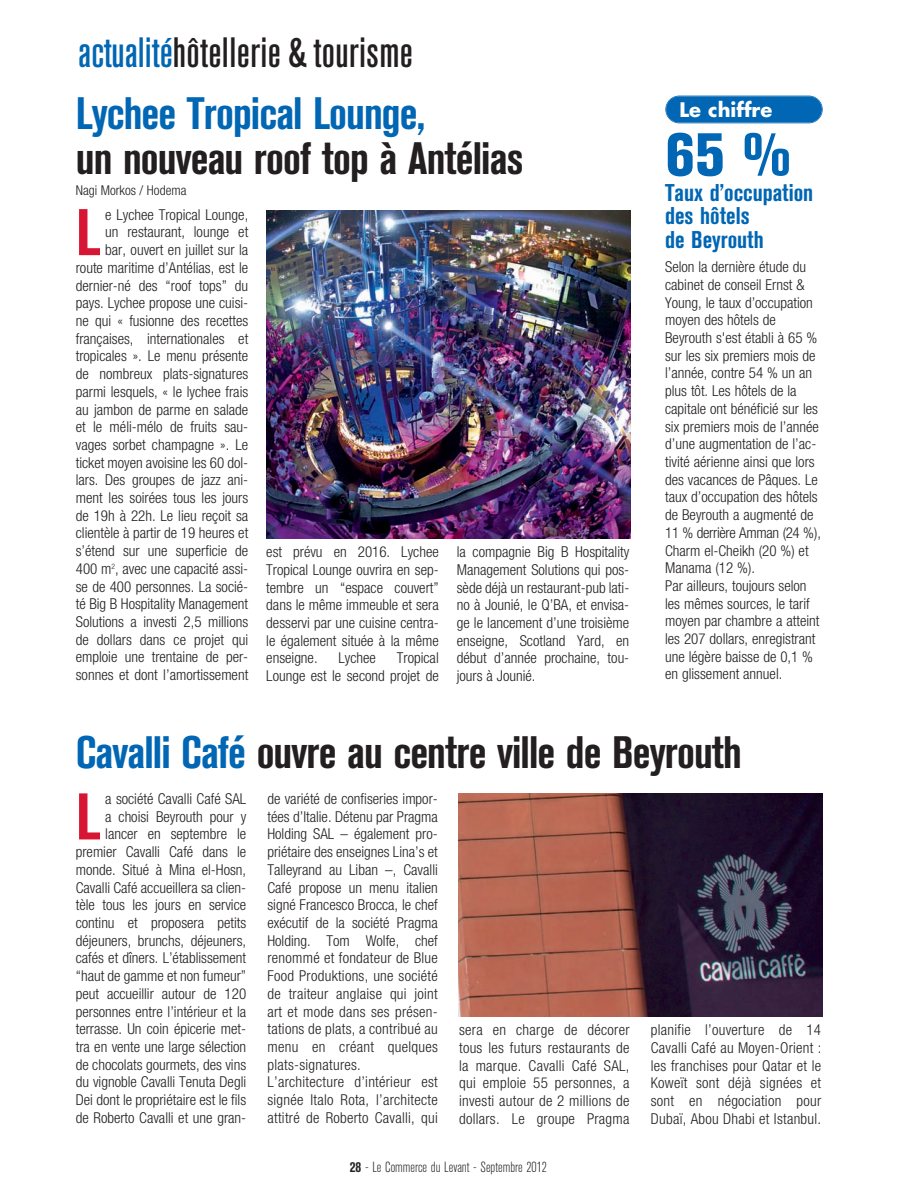
<style>
.page{position:relative;width:897px;height:1195px;background:#fff}
.page>*{position:absolute;margin:0;border:0;box-sizing:border-box;transform-origin:0 0}
.t1{font:700 condensed 65.25px "Akzidenz Grotesk BE";color:#d71634}
.t2{font:800 condensed 60px "Akzidenz Grotesk BE";color:#0166b3}
.t3{font:700 condensed 45px "Akzidenz Grotesk BE";letter-spacing:-.02em;color:#231f20}
.t4{font:700 condensed 45px "Akzidenz Grotesk BE";letter-spacing:-.02em;color:#0166b3}
.t5{font:500 condensed 42px "Akzidenz Grotesk BE";letter-spacing:.01em;color:#231f20}
.t6{font:700 condensed 24px/23.2px "Akzidenz Grotesk BE";color:#0166b3}
.t7{font:700 19.5px "Futura";color:#fff}
.t8{font:300 condensed 15px/17.7px "Helvetica Neue";color:#231f20;text-align:justify}
.t9{font:300 condensed 15px/17.7px "Helvetica Neue";letter-spacing:.02em;color:#231f20}
.t10{font:300 condensed 14.55px "Akzidenz Grotesk BE";color:#231f20}
.t11{font:300 condensed 13.5px "Helvetica Neue";color:#231f20}
.s1{color:#0166b3}
.s2{font-weight:700}
</style>
<div class="page">
<div style="left:666px;top:96px;width:156px;height:27px;background:#0166b3;border-radius:13px"></div>
<div style="left:665px;top:96px;width:158px;height:27px;border:2px solid #0166b3;border-radius:14px"></div>
<img style="left:458px;top:794px;width:365px;height:223px">
<img style="left:266px;top:210px;width:365px;height:329px">
<h3 class="t5" style="left:78px;top:37px;width:336px"><span class="s1">actualité</span>hôtellerie &amp; tourisme</h3>
<h3 class="t4" style="left:76px;top:97px;width:351px">Lychee Tropical Lounge,</h3>
<h3 class="t3" style="left:76px;top:142px;width:449px">un nouveau roof top à Antélias</h3>
<p class="t11" style="left:76px;top:186px;width:112px">Nagi Morkos / Hodema</p>
<p class="t8" style="left:76px;top:207px;width:174px;text-align:right">e Lychee Tropical Lounge,<br>un restaurant, lounge et<br>bar, ouvert en juillet sur la route maritime d’Antélias, est le dernier-né des “roof tops” du pays. Lychee propose une cuisi&shy;ne qui « fusionne des recettes françaises, internationales et tropicales ». Le menu présente de nombreux plats-signatures parmi lesquels, « le lychee frais au jambon de parme en salade et le méli-mélo de fruits sau&shy;vages sorbet champagne ». Le ticket moyen avoisine les 60 dol&shy;lars. Des groupes de jazz ani&shy;ment les soirées tous les jours de 19h à 22h. Le lieu reçoit sa clientèle à partir de 19 heures et s’étend sur une superficie de<br>400 m<sup>2</sup>, avec une capacité assi&shy;se de 400 personnes. La socié&shy;té Big B Hospitality Management<br>Solutions a investi 2,5 millions de dollars dans ce projet qui emploie une trentaine de per&shy;sonnes et dont l’amortissement</p>
<h1 class="t1" style="left:76px;top:209px;width:26px">L</h1>
<p class="t8" style="left:266px;top:544px;width:174px">est prévu en 2016. Lychee Tropical Lounge ouvrira en sep&shy;tembre un “espace couvert” dans le même immeuble et sera desservi par une cuisine centra&shy;le également située à la même enseigne.</p>
<p class="t8" style="left:266px;top:650px;width:174px;text-align:right">Tropical<br>Lounge est le second projet de</p>
<p class="t8" style="left:339px;top:650px;width:39px">Lychee</p>
<p class="t8" style="left:457px;top:544px;width:174px">la compagnie Big B Hospitality Management Solutions qui pos&shy;sède déjà un restaurant-pub lati&shy;no à Jounié, le Q’BA, et envisa&shy;ge le lancement d’une troisième enseigne, Scotland Yard, en début d’année prochaine, tou&shy;jours à Jounié.</p>
<h3 class="t7" style="left:679px;top:101px;width:94px">Le chiffre</h3>
<h2 class="t2" style="left:665px;top:133px;width:127px">65 %</h2>
<h3 class="t6" style="left:665px;top:183px;width:150px">Taux d’occupation des hôtels<br>de Beyrouth</h3>
<p class="t8" style="left:665px;top:259px;width:157px;text-align:left">Selon la dernière étude du cabinet de conseil Ernst &amp;<br>Young, le taux d’occupation moyen des hôtels de<br>Beyrouth s'est établi à 65 % sur les six premiers mois de l’année, contre 54 % un an plus tôt. Les hôtels de la capitale ont bénéficié sur les six premiers mois de l’année d’une augmentation de l’ac&shy;tivité aérienne ainsi que lors des vacances de Pâques. Le taux d’occupation des hôtels de Beyrouth a augmenté de<br>11 % derrière Amman (24 %),<br>Charm el-Cheikh (20 %) et<br>Manama (12 %).<br>Par ailleurs, toujours selon les mêmes sources, le tarif moyen par chambre a atteint les 207 dollars, enregistrant une légère baisse de 0,1 % en glissement annuel.</p>
<h3 class="t3" style="left:76px;top:736px;width:668px"><span class="s1">Cavalli Café</span> ouvre au centre ville de Beyrouth</h3>
<p class="t8" style="left:76px;top:791px;width:172px;text-align:right">a société Cavalli Café SAL<br>a choisi Beyrouth pour y lancer en septembre le premier Cavalli Café dans le monde. Situé à Mina el-Hosn,<br>Cavalli Café accueillera sa clien&shy;tèle tous les jours en service continu et proposera petits déjeuners, brunchs, déjeuners, cafés et dîners. L’établissement “haut de gamme et non fumeur” peut accueillir autour de 120 personnes entre l’intérieur et la terrasse. Un coin épicerie met&shy;tra en vente une large sélection de chocolats gourmets, des vins du vignoble Cavalli Tenuta Degli<br>Dei dont le propriétaire est le fils de Roberto Cavalli et une gran-</p>
<p class="t9" style="left:267px;top:791px;width:172px">de variété de confiseries impor&shy;tées d’Italie. Détenu par Pragma<br>Holding SAL – également pro&shy;priétaire des enseignes Lina’s et<br>Talleyrand au Liban –, Cavalli<br>Café propose un menu italien signé Francesco Brocca, le chef exécutif de la société Pragma<br>Holding. Tom Wolfe, chef renommé et fondateur de Blue<br>Food Produktions, une société de traiteur anglaise qui joint art et mode dans ses présen&shy;tations de plats, a contribué au menu en créant quelques plats-signatures.<br>L’architecture d’intérieur est signée Italo Rota, l’architecte attitré de Roberto Cavalli, qui</p>
<h1 class="t1" style="left:76px;top:793px;width:26px">L</h1>
<p class="t8" style="left:459px;top:1022px;width:172px">sera en charge de décorer tous les futurs restaurants de la marque. Cavalli Café SAL, qui emploie 55 personnes, a investi autour de 2 millions de dollars. Le groupe Pragma</p>
<p class="t8" style="left:651px;top:1022px;width:172px">planifie l’ouverture de 14<br>Cavalli Café au Moyen-Orient : les franchises pour Qatar et le Koweït sont déjà signées et sont en négociation pour Dubaï, Abou Dhabi et Istanbul.</p>
<p class="t10" style="left:350px;top:1161px;width:199px"><span class="s2">28</span> - Le Commerce du Levant - Septembre 2012</p>
</div>
